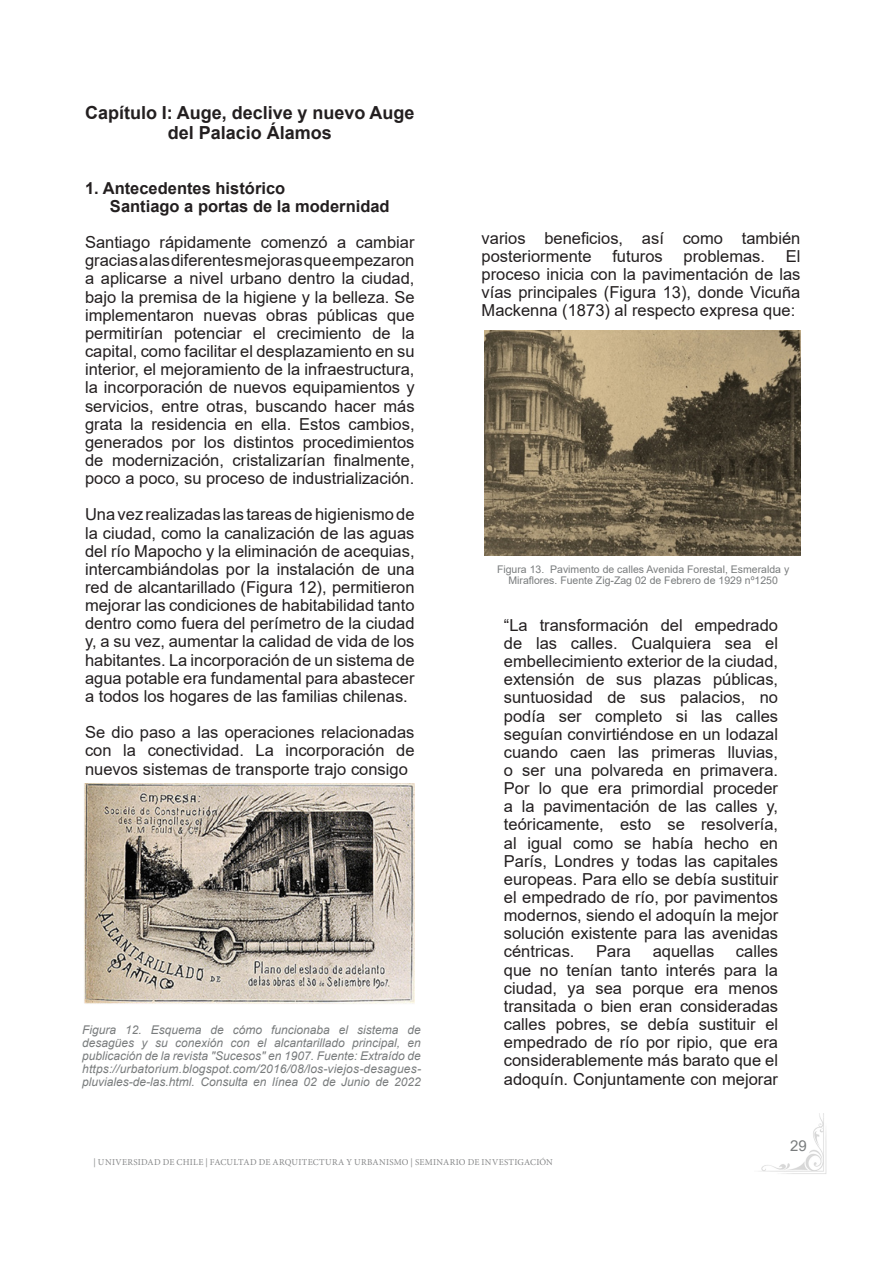
<style>
.page{position:relative;width:893px;height:1263px;background:#fff}
.page>*{position:absolute;margin:0;border:0;box-sizing:border-box;transform-origin:0 0}
.t1{font:700 18px/19.8px "Arial";color:#231f20;text-align:center}
.t2{font:16.5px/18.1px "Arial";color:#231f20;text-align:justify}
.t3{font:700 16.5px "Arial";color:#231f20}
.t4{font:15px "Arial";color:#797c7d}
.t5{font:italic 12px/13.2px "Arial";color:#797c7d;text-align:justify}
.t6{font:10.5px/11.6px "Arial";color:#797c7d;text-align:center}
.t7{font:9px "Minion Pro";letter-spacing:.03em;color:#868788}
</style>
<div class="page">
<img style="left:760px;top:1113px;width:67px;height:61px">
<img style="left:84px;top:783px;width:331px;height:221px">
<img style="left:485px;top:331px;width:315px;height:225px">
<p class="t1" style="left:85px;top:103px;width:331px">Capítulo I: Auge, declive y nuevo Auge del Palacio Álamos</p>
<p class="t3" style="left:85px;top:176px;width:202px">1. Antecedentes histórico</p>
<p class="t3" style="left:110px;top:194px;width:281px">Santiago a portas de la modernidad</p>
<p class="t2" style="left:85px;top:233px;width:331px">Santiago rápidamente comenzó a cambiar gracias a las diferentes mejoras que empezaron a aplicarse a nivel urbano dentro la ciudad, bajo la premisa de la higiene y la belleza. Se implementaron nuevas obras públicas que permitirían potenciar el crecimiento de la capital, como facilitar el desplazamiento en su interior, el mejoramiento de la infraestructura, la incorporación de nuevos equipamientos y servicios, entre otras, buscando hacer más grata la residencia en ella. Estos cambios, generados por los distintos procedimientos de modernización, cristalizarían finalmente, poco a poco, su proceso de industrialización.</p>
<p class="t2" style="left:85px;top:505px;width:331px">Una vez realizadas las tareas de higienismo de la ciudad, como la canalización de las aguas del río Mapocho y la eliminación de acequias, intercambiándolas por la instalación de una red de alcantarillado (Figura 12), permitieron mejorar las condiciones de habitabilidad tanto dentro como fuera del perímetro de la ciudad y, a su vez, aumentar la calidad de vida de los habitantes. La incorporación de un sistema de agua potable era fundamental para abastecer a todos los hogares de las familias chilenas.</p>
<p class="t2" style="left:85px;top:723px;width:331px">Se dio paso a las operaciones relacionadas con la conectividad. La incorporación de nuevos sistemas de transporte trajo consigo</p>
<p class="t5" style="left:82px;top:1023px;width:340px">Figura 12. Esquema de cómo funcionaba el sistema de desagües y su conexión con el alcantarillado principal, en publicación de la revista "Sucesos" en 1907. Fuente: Extraído de https://urbatorium.blogspot.com/2016/08/los-viejos-desagues&shy;pluviales-de-las.html. Consulta en línea 02 de Junio de 2022</p>
<p class="t2" style="left:482px;top:229px;width:320px">varios beneficios, así como también posteriormente</p>
<p class="t2" style="left:612px;top:247px;width:52px">futuros</p>
<p class="t2" style="left:683px;top:247px;width:83px">problemas.</p>
<p class="t2" style="left:482px;top:247px;width:320px;text-indent:304px">El proceso inicia con la pavimentación de las vías principales (Figura 13), donde Vicuña Mackenna (1873) al respecto expresa que:</p>
<p class="t6" style="left:497px;top:563px;width:294px">Figura 13. Pavimento de calles Avenida Forestal, Esmeralda y<br>Miraflores. Fuente Zig-Zag 02 de Febrero de 1929 nº1250</p>
<p class="t2" style="left:504px;top:616px;width:276px">“La transformación del empedrado de las calles. Cualquiera sea el embellecimiento exterior de la ciudad, extensión de sus plazas públicas, suntuosidad de sus palacios, no podía ser completo si las calles seguían convirtiéndose en un lodazal cuando caen las primeras lluvias, o ser una polvareda en primavera.<br>Por lo que era primordial proceder a la pavimentación de las calles y, teóricamente, esto se resolvería, al igual como se había hecho en París, Londres y todas las capitales europeas. Para ello se debía sustituir el empedrado de río, por pavimentos modernos, siendo el adoquín la mejor solución existente para las avenidas céntricas.</p>
<p class="t2" style="left:504px;top:942px;width:276px;text-indent:232px">calles que no tenían tanto interés para la ciudad, ya sea porque era menos transitada o bien eran consideradas calles pobres, se debía sustituir el empedrado de río por ripio, que era considerablemente más barato que el adoquín. Conjuntamente con mejorar</p>
<p class="t2" style="left:596px;top:942px;width:36px">Para</p>
<p class="t2" style="left:653px;top:942px;width:63px">aquellas</p>
<p class="t4" style="left:790px;top:1135px;width:18px">29</p>
<p class="t7" style="left:94px;top:1156px;width:461px">| UNIVERSIDAD DE CHILE | FACULTAD DE ARQUITECTURA Y URBANISMO | SEMINARIO DE INVESTIGACIÓN</p>
</div>
